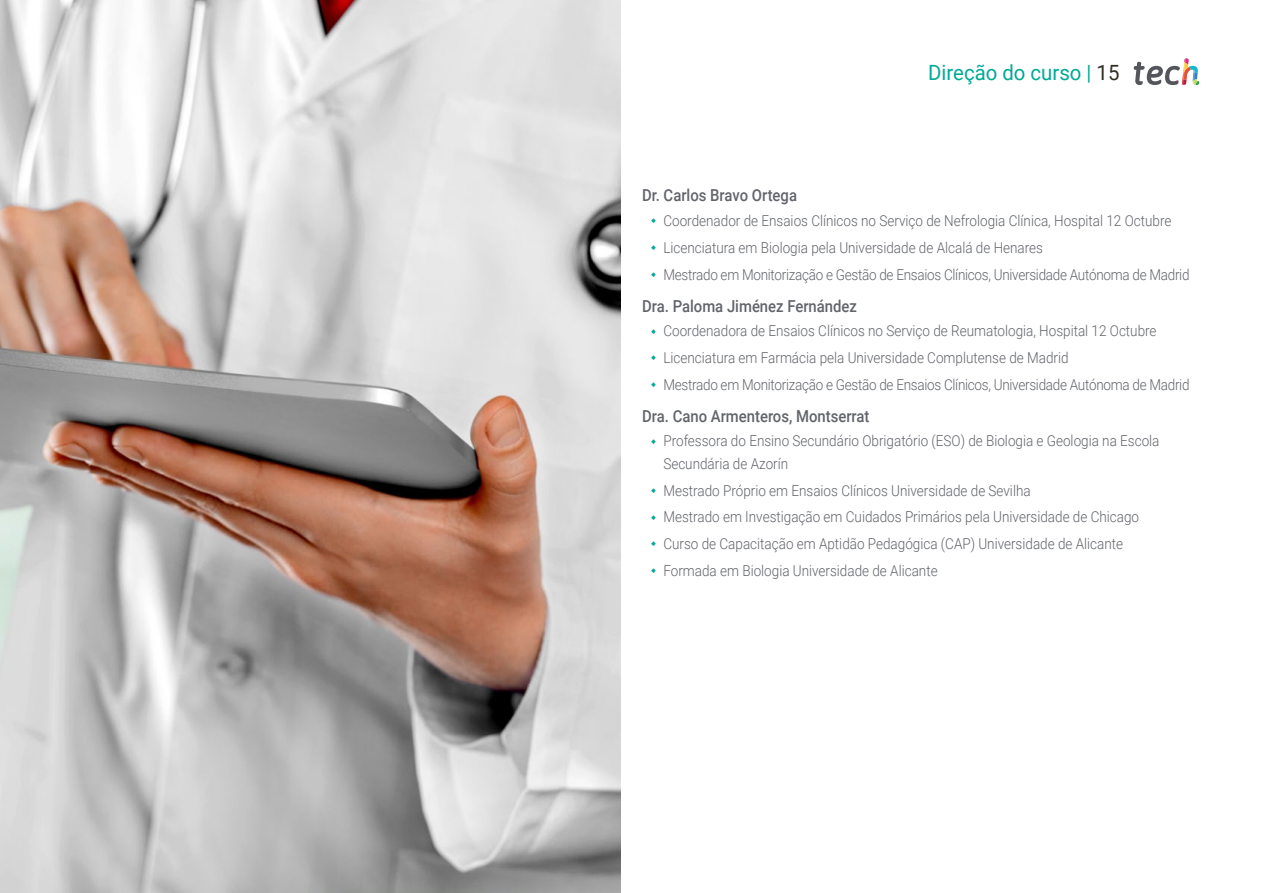
<style>
.page{position:relative;width:1263px;height:893px;background:#fff}
.page>*{position:absolute;margin:0;border:0;box-sizing:border-box;transform-origin:0 0}
.t1{font:21px "Roboto";color:#00a996}
.t2{font:500 16.5px "Roboto";color:#61646a;scale:.9 1}
.t3{font:300 15px/26.7px "Roboto";color:#61646a;scale:.9 1}
.s1{color:#312e20}
</style>
<div class="page">
<svg style="left:1134px;top:58px;width:65px;height:27px"></svg>
<img style="left:0;top:0;width:621px;height:893px">
<h1 class="t1" style="left:928px;top:57px;width:193px">Direção do curso | <span class="s1">15</span></h1>
<p class="t2" style="left:642px;top:184px;width:174px">Dr. Carlos Bravo Ortega</p>
<p class="t3" style="left:663px;top:207px;width:586px">Coordenador de Ensaios Clínicos no Serviço de Nefrologia Clínica, Hospital 12 Octubre<br>Licenciatura em Biologia pela Universidade de Alcalá de Henares<br>Mestrado em Monitorização e Gestão de Ensaios Clínicos, Universidade Autónoma de Madrid</p>
<p class="t2" style="left:642px;top:294px;width:240px">Dra. Paloma Jiménez Fernández</p>
<p class="t3" style="left:663px;top:317px;width:586px">Coordenadora de Ensaios Clínicos no Serviço de Reumatologia, Hospital 12 Octubre<br>Licenciatura em Farmácia pela Universidade Complutense de Madrid<br>Mestrado em Monitorização e Gestão de Ensaios Clínicos, Universidade Autónoma de Madrid</p>
<p class="t2" style="left:642px;top:404px;width:254px">Dra. Cano Armenteros, Montserrat</p>
<p class="t3" style="left:663px;top:429px;width:553px;line-height:22.5px">Professora do Ensino Secundário Obrigatório (ESO) de Biologia e Geologia na Escola<br>Secundária de Azorín</p>
<p class="t3" style="left:663px;top:476px;width:530px">Mestrado Próprio em Ensaios Clínicos Universidade de Sevilha<br>Mestrado em Investigação em Cuidados Primários pela Universidade de Chicago Curso de Capacitação em Aptidão Pedagógica (CAP) Universidade de Alicante Formada em Biologia Universidade de Alicante</p>
</div>
